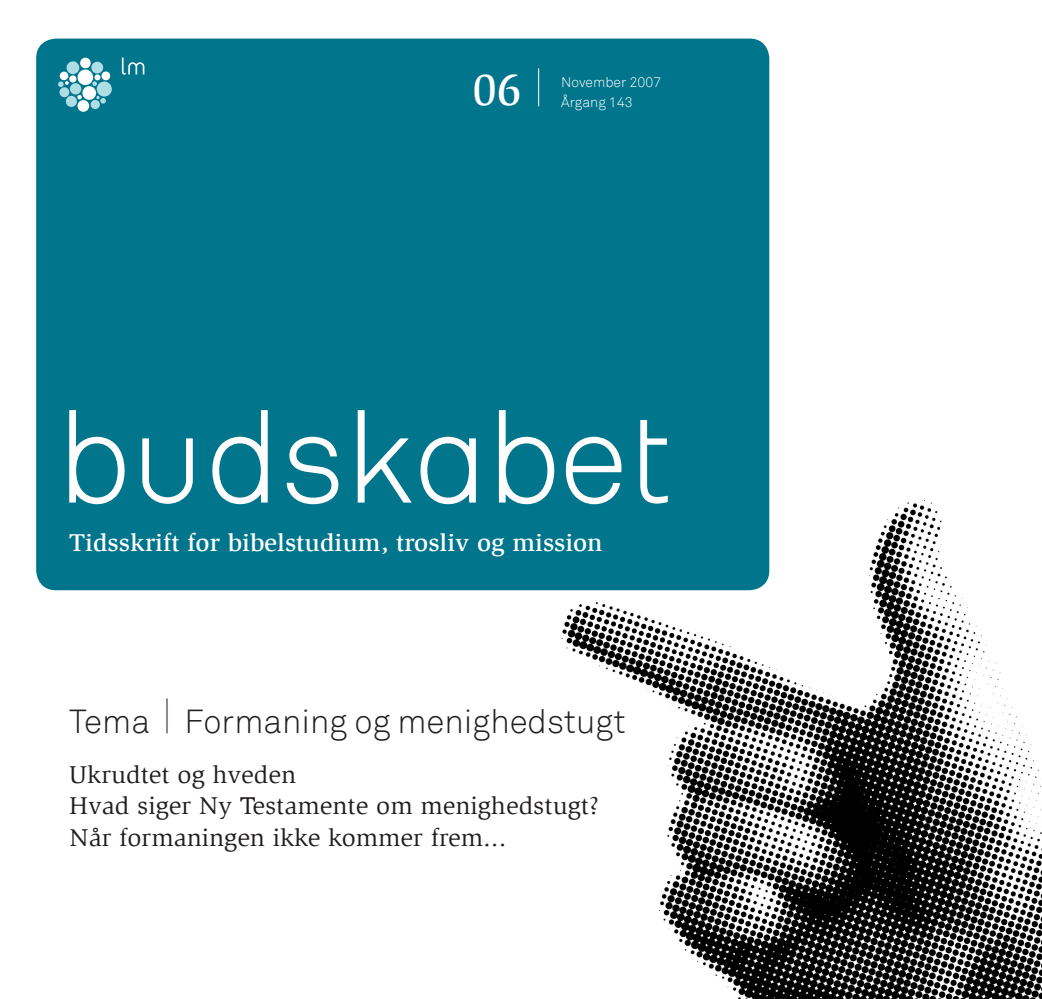
<style>
.page{position:relative;width:1042px;height:999px;background:#fff}
.page>*{position:absolute;margin:0;border:0;box-sizing:border-box;transform-origin:0 0}
.t1{font:500 45.5px "Slimbach";color:#fff}
.t2{font:300 33.25px "Akkurat";color:#231f20}
.t3{font:24.85px/31.5px "Slimbach";color:#231f20;scale:1.05 1}
.t4{font:500 24.85px "Slimbach";color:#fff;scale:1.05 1}
.t5{font:300 14px/19.9px "Akkurat";color:#fff}
.s1{font-size:39.9px}
</style>
<div class="page">
<img style="left:533px;top:445px;width:509px;height:554px">
<div style="left:36px;top:39px;width:733px;height:551px;background:#00758c;border-radius:20px"></div>
<hr style="left:538px;top:68px;width:1px;height:38px;background:#fff">
<svg style="left:69px;top:410px;width:56px;height:94px"></svg>
<svg style="left:142px;top:438px;width:51px;height:66px"></svg>
<svg style="left:212px;top:410px;width:56px;height:94px"></svg>
<svg style="left:287px;top:437px;width:51px;height:67px"></svg>
<svg style="left:358px;top:410px;width:54px;height:93px"></svg>
<svg style="left:420px;top:437px;width:56px;height:67px"></svg>
<svg style="left:499px;top:410px;width:55px;height:94px"></svg>
<svg style="left:566px;top:437px;width:55px;height:67px"></svg>
<svg style="left:640px;top:420px;width:28px;height:84px"></svg>
<svg style="left:122px;top:58px;width:22px;height:17px"></svg>
<svg style="left:58px;top:58px;width:54px;height:54px"></svg>
<svg style="left:1040px;top:993px;width:2px;height:6px"></svg>
<h1 class="t1" style="left:472px;top:63px;width:50px">06</h1>
<p class="t5" style="left:561px;top:72px;width:102px">November 2007<br>Årgang 143</p>
<p class="t4" style="left:69px;top:528px;width:510px">Tidsskrift for bibelstudium, trosliv og mission</p>
<h2 class="t2" style="left:69px;top:702px;width:558px">Tema <span class="s1">|</span> Formaning og menighedstugt</h2>
<p class="t3" style="left:69px;top:759px;width:506px">Ukrudtet og hveden<br>Hvad siger Ny Testamente om menighedstugt?<br>Når formaningen ikke kommer frem...</p>
</div>
